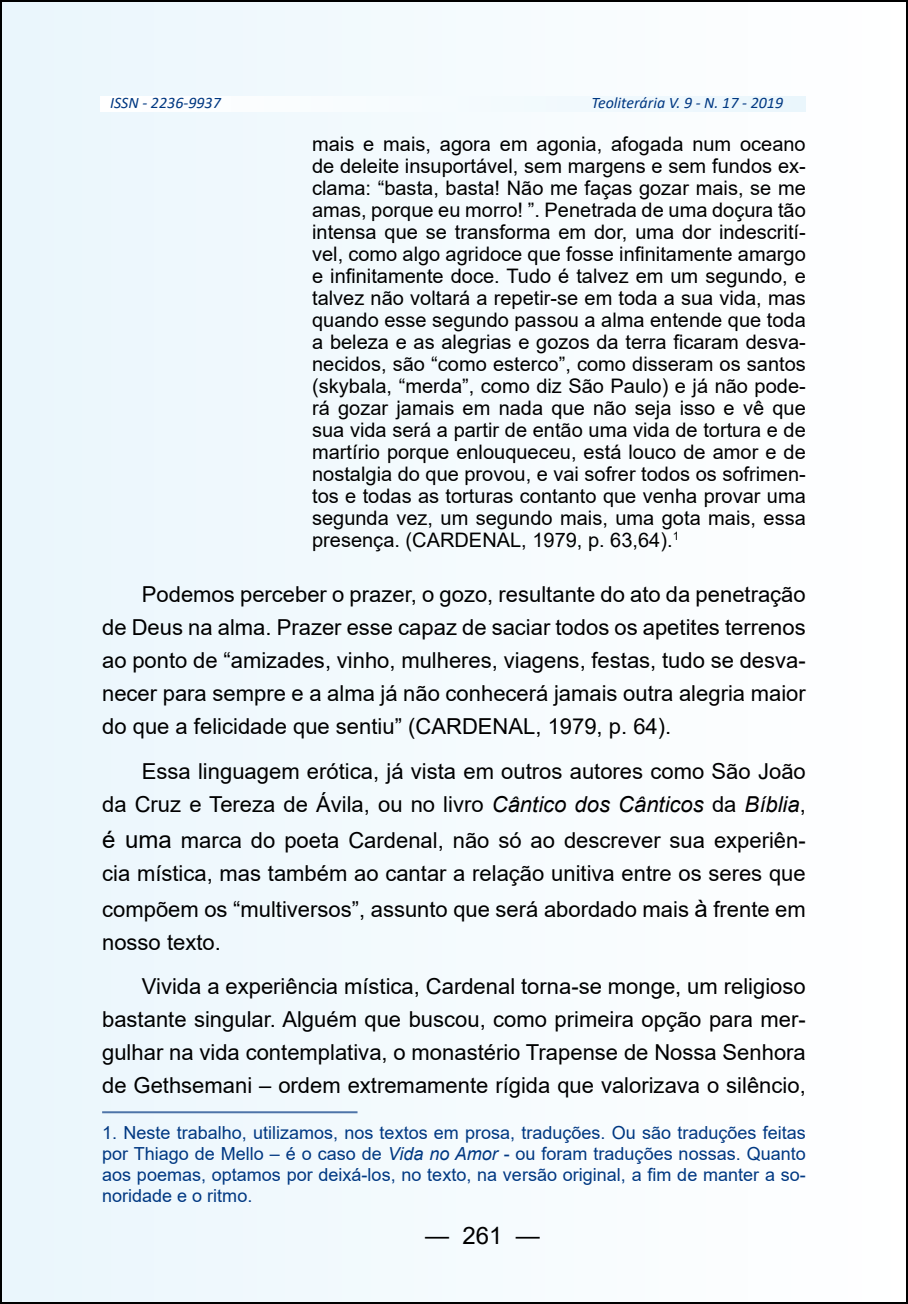
<style>
.page{position:relative;width:908px;height:1304px;background:#fff}
.page>*{position:absolute;margin:0;border:0;box-sizing:border-box;transform-origin:0 0}
.t1{font:24px "Arial";color:#000}
.t2{font:22px/33px "Arial";color:#000;text-align:justify}
.t3{font:20px/22px "Arial";color:#000;text-align:justify}
.t4{font:18px/21px "Arial";color:#003882;text-align:justify}
.t5{font:italic 16px "Calibri";color:#003882}
.s1{font-style:italic}
.s2{font-size:24px}
</style>
<div class="page">
<div style="left:1px;top:1px;width:905px;height:1302px;background:#f4fbfe"></div>
<hr style="left:102px;top:1111px;width:255px;height:2px;background:#4d74a8">
<p class="t5" style="left:110px;top:92px;width:112px">ISSN - 2236-9937</p>
<p class="t5" style="left:591px;top:92px;width:193px">Teoliterária V. 9 - N. 17 - 2019</p>
<p class="t3" style="left:312px;top:132px;width:495px">mais e mais, agora em agonia, afogada num oceano de deleite insuportável, sem margens e sem fundos ex&shy;clama: “basta, basta! Não me faças gozar mais, se me amas, porque eu morro! ”. Penetrada de uma doçura tão intensa que se transforma em dor, uma dor indescrití&shy;vel, como algo agridoce que fosse infinitamente amargo e infinitamente doce. Tudo é talvez em um segundo, e talvez não voltará a repetir-se em toda a sua vida, mas quando esse segundo passou a alma entende que toda a beleza e as alegrias e gozos da terra ficaram desva&shy;necidos, são “como esterco”, como disseram os santos (skybala, “merda”, como diz São Paulo) e já não pode&shy;rá gozar jamais em nada que não seja isso e vê que sua vida será a partir de então uma vida de tortura e de martírio porque enlouqueceu, está louco de amor e de nostalgia do que provou, e vai sofrer todos os sofrimen&shy;tos e todas as torturas contanto que venha provar uma segunda vez, um segundo mais, uma gota mais, essa presença. (CARDENAL, 1979, p. 63,64).<sup>1</sup></p>
<p class="t2" style="left:102px;top:578px;width:704px;text-indent:40px">Podemos perceber o prazer, o gozo, resultante do ato da penetração de Deus na alma. Prazer esse capaz de saciar todos os apetites terrenos ao ponto de “amizades, vinho, mulheres, viagens, festas, tudo se desva&shy;necer para sempre e a alma já não conhecerá jamais outra alegria maior do que a felicidade que sentiu” (CARDENAL, 1979, p. 64).</p>
<p class="t2" style="left:102px;top:754px;width:704px;text-align:right">Essa linguagem erótica, já vista em outros autores como São João<br>da Cruz e Tereza de Ávila, ou no livro <span class="s1">Cântico dos Cânticos</span> da <span class="s1">Bíblia</span>,</p>
<p class="t2" style="left:102px;top:823px;width:704px"><span class="s2">é uma</span> marca do poeta Cardenal, não só ao descrever sua experiên&shy;cia mística, mas também ao cantar a relação unitiva entre os seres que</p>
<p class="t2" style="left:102px;top:892px;width:704px">compõem os “multiversos”, assunto que será abordado mais <span class="s2">à</span> frente em nosso texto.</p>
<p class="t2" style="left:102px;top:970px;width:704px;text-indent:40px">Vivida a experiência mística, Cardenal torna-se monge, um religioso bastante singular. Alguém que buscou, como primeira opção para mer&shy;gulhar na vida contemplativa, o monastério Trapense de Nossa Senhora de Gethsemani – ordem extremamente rígida que valorizava o silêncio,</p>
<p class="t4" style="left:102px;top:1122px;width:704px">1. Neste trabalho, utilizamos, nos textos em prosa, traduções. Ou são traduções feitas por Thiago de Mello – é o caso de <span class="s1">Vida no Amor</span> - ou foram traduções nossas. Quanto aos poemas, optamos por deixá-los, no texto, na versão original, a fim de manter a so&shy;noridade e o ritmo.</p>
<p class="t1" style="left:425px;top:1218px;width:116px">— 261 —</p>
</div>
